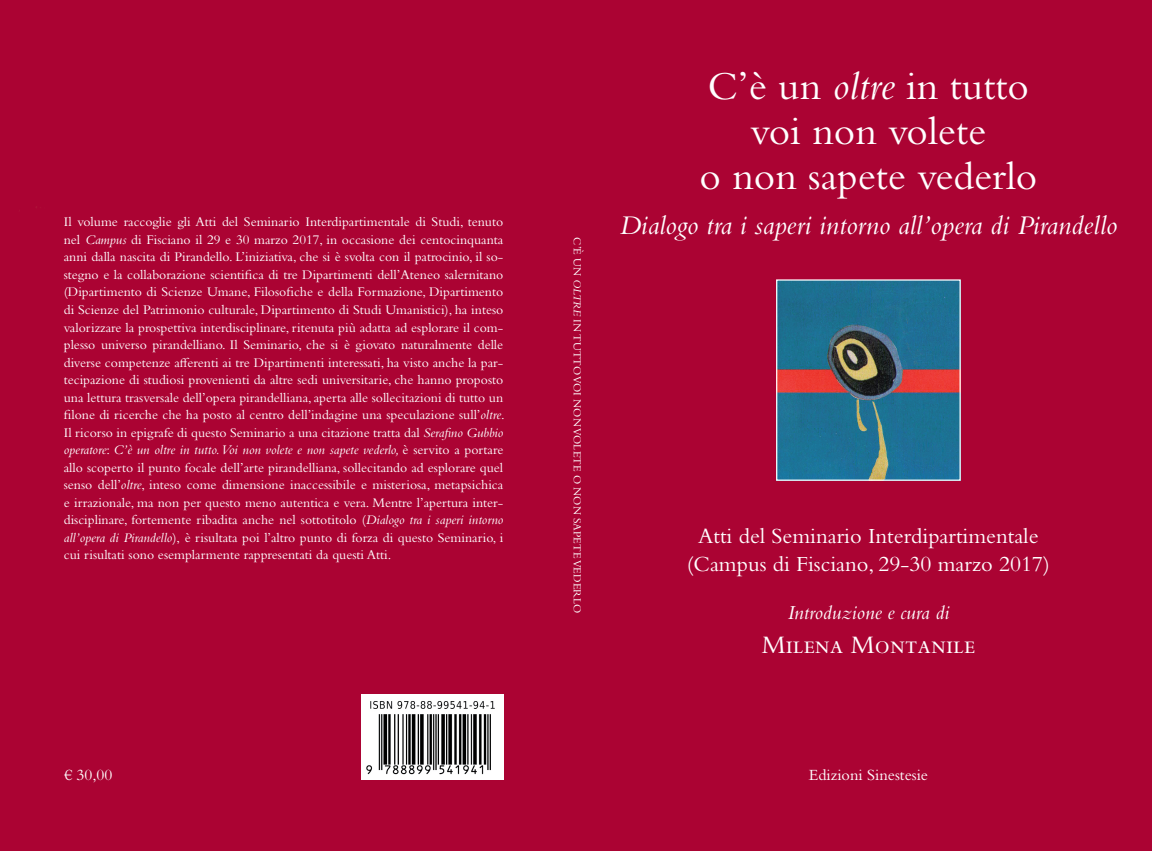
<style>
.page{position:relative;width:1152px;height:851px;background:#fff}
.page>*{position:absolute;margin:0;border:0;box-sizing:border-box;transform-origin:0 0}
.t1{font:41.25px/45px "Bembo Std";color:#fff;text-align:center}
.t2{font:italic 28.12px "Bembo Std";color:#fff}
.t3{font:26.25px "Bembo Std";color:#fff}
.t4{font:22.5px/28.1px "Bembo Std";color:#fff;text-align:center}
.t5{font:italic 20.62px "Bembo Std";color:#fff}
.t6{font:16.25px "Bembo Std";color:#fff}
.t7{font:13.75px/17.5px "Bembo Std";color:#fff;text-align:justify}
.t8{font:11.25px "Bembo Std";color:#fff}
.s1{font-style:italic}
</style>
<div class="page">
<div style="left:0;top:0;width:1152px;height:850px;background:#ab0333"></div>
<img style="left:778px;top:281px;width:180px;height:197px">
<img style="left:362px;top:694px;width:141px;height:85px">
<p class="t7" style="left:64px;top:213px;width:442px">Il volume raccoglie gli Atti del Seminario Interdipartimentale di Studi, tenuto nel <span class="s1">Campus</span> di Fisciano il 29 e 30 marzo 2017, in occasione dei centocinquanta anni dalla nascita di Pirandello. L’iniziativa, che si è svolta con il patrocinio, il so&shy;stegno e la collaborazione scientifica di tre Dipartimenti dell’Ateneo salernitano (Dipartimento di Scienze Umane, Filosofiche e della Formazione, Dipartimento di Scienze del Patrimonio culturale, Dipartimento di Studi Umanistici), ha inteso valorizzare la prospettiva interdisciplinare, ritenuta più adatta ad esplorare il com&shy;plesso universo pirandelliano. Il Seminario, che si è giovato naturalmente delle diverse competenze afferenti ai tre Dipartimenti interessati, ha visto anche la par&shy;tecipazione di studiosi provenienti da altre sedi universitarie, che hanno proposto una lettura trasversale dell’opera pirandelliana, aperta alle sollecitazioni di tutto un filone di ricerche che ha posto al centro dell’indagine una speculazione sull’<span class="s1">oltre</span>.<br>Il ricorso in epigrafe di questo Seminario a una citazione tratta dal <span class="s1">Serafino Gubbio operatore</span>: <span class="s1">C’è un oltre in tutto. Voi non volete e non sapete vederlo,</span> è servito a portare allo scoperto il punto focale dell’arte pirandelliana, sollecitando ad esplorare quel senso dell’<span class="s1">oltre</span>, inteso come dimensione inaccessibile e misteriosa, metapsichica e irrazionale, ma non per questo meno autentica e vera. Mentre l’apertura inter&shy;disciplinare, fortemente ribadita anche nel sottotitolo (<span class="s1">Dialogo tra i saperi intorno all’opera di Pirandello</span>), è risultata poi l’altro punto di forza di questo Seminario, i cui risultati sono esemplarmente rappresentati da questi Atti.</p>
<p class="t8" style="left:584px;top:237px;width:378px;rotate:90deg">C’È UN <span class="s1">OLTRE</span> IN TUTTO VOI NON VOLETE O NON SAPETE VEDERLO</p>
<h1 class="t1" style="left:699px;top:62px;width:339px">C’è un <span class="s1">oltre</span> in tutto voi non volete<br>o non sapete vederlo</h1>
<h2 class="t2" style="left:619px;top:208px;width:499px">Dialogo tra i saperi intorno all’opera di Pirandello</h2>
<h3 class="t4" style="left:687px;top:521px;width:365px">Atti del Seminario Interdipartimentale (Campus di Fisciano, 29-30 marzo 2017)</h3>
<h3 class="t5" style="left:787px;top:600px;width:163px">Introduzione e cura di</h3>
<h3 class="t3" style="left:761px;top:629px;width:215px">Milena Montanile</h3>
<p class="t6" style="left:64px;top:765px;width:50px">€ 30,00</p>
<p class="t6" style="left:808px;top:765px;width:121px">Edizioni Sinestesie</p>
</div>
